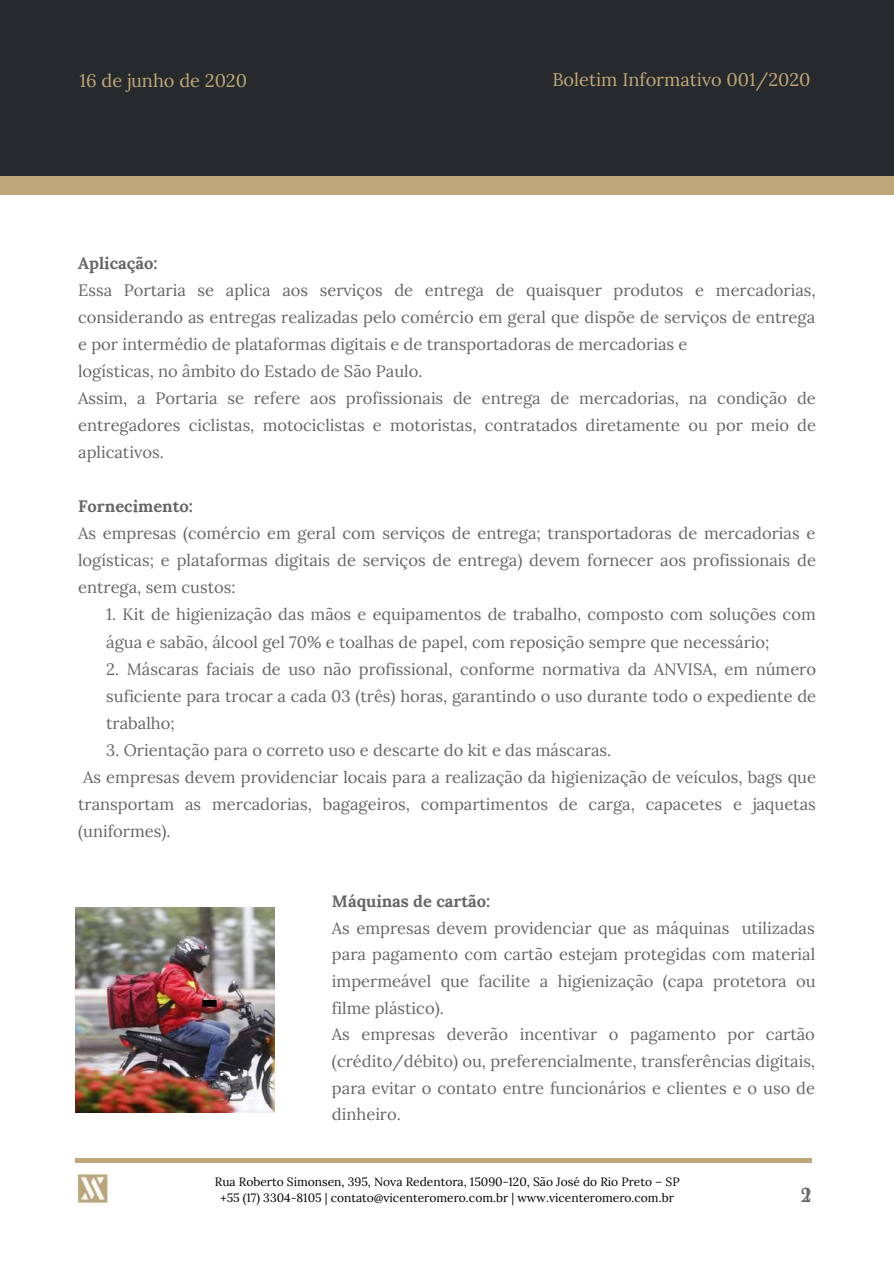
<style>
.page{position:relative;width:894px;height:1264px;background:#fff}
.page>*{position:absolute;margin:0;border:0;box-sizing:border-box;transform-origin:0 0}
.t1{font:18.15px "Lora";color:#bfa77b}
.t2{font:18.15px "Libre Baskerville";color:#666}
.t3{font:16.5px/27px "Lora";color:#666}
.t4{font:700 16.5px "Lora";color:#666}
.t5{font:12px/15.8px "Lora";color:#000;text-align:center}
</style>
<div class="page">
<div style="left:0;top:163px;width:893px;height:32px;background:#bfa77b"></div>
<div style="left:0;top:0;width:893px;height:175px;background:#272a2d"></div>
<hr style="left:75px;top:1158px;width:737px;height:4px;background:#bfa77b">
<img style="left:75px;top:907px;width:200px;height:205px">
<img style="left:75px;top:1172px;width:34px;height:33px">
<p class="t1" style="left:80px;top:69px;width:169px">16 de junho de 2020</p>
<p class="t1" style="left:552px;top:68px;width:260px">Boletim Informativo 001/2020</p>
<p class="t4" style="left:78px;top:252px;width:81px">Aplicação:</p>
<p class="t3" style="left:78px;top:276px;width:739px">Essa Portaria se aplica aos serviços de entrega de quaisquer produtos e mercadorias, considerando as entregas realizadas pelo comércio em geral que dispõe de serviços de entrega e por intermédio de plataformas digitais e de transportadoras de mercadorias e<br>logísticas, no âmbito do Estado de São Paulo.<br>Assim, a Portaria se refere aos profissionais de entrega de mercadorias, na condição de entregadores ciclistas, motociclistas e motoristas, contratados diretamente ou por meio de aplicativos.</p>
<p class="t4" style="left:78px;top:495px;width:116px">Fornecimento:</p>
<p class="t3" style="left:78px;top:520px;width:739px;text-align:justify">As empresas (comércio em geral com serviços de entrega; transportadoras de mercadorias e logísticas; e plataformas digitais de serviços de entrega) devem fornecer aos profissionais de entrega, sem custos:</p>
<p class="t3" style="left:106px;top:601px;width:710px">1. Kit de higienização das mãos e equipamentos de trabalho, composto com soluções com água e sabão, álcool gel 70% e toalhas de papel, com reposição sempre que necessário;</p>
<p class="t3" style="left:106px;top:655px;width:711px;text-align:justify">2. Máscaras faciais de uso não profissional, conforme normativa da ANVISA, em número suficiente para trocar a cada 03 (três) horas, garantindo o uso durante todo o expediente de trabalho;</p>
<p class="t3" style="left:106px;top:736px;width:506px">3. Orientação para o correto uso e descarte do kit e das máscaras.</p>
<p class="t3" style="left:83px;top:763px;width:734px">As empresas devem providenciar locais para a realização da higienização de veículos, bags que</p>
<p class="t3" style="left:78px;top:790px;width:739px">transportam as mercadorias, bagageiros, compartimentos de carga, capacetes e jaquetas</p>
<p class="t3" style="left:78px;top:817px;width:94px">(uniformes).</p>
<p class="t4" style="left:332px;top:890px;width:160px">Máquinas de cartão:</p>
<p class="t3" style="left:332px;top:914px;width:485px">As empresas devem providenciar que as máquinas utilizadas para pagamento com cartão estejam protegidas com material impermeável que facilite a higienização (capa protetora ou filme plástico).<br>As empresas deverão incentivar o pagamento por cartão (crédito/débito) ou, preferencialmente, transferências digitais, para evitar o contato entre funcionários e clientes e o uso de dinheiro.</p>
<p class="t5" style="left:215px;top:1173px;width:466px">Rua Roberto Simonsen, 395, Nova Redentora, 15090-120, São José do Rio Preto – SP +55 (17) 3304-8105 | contato@vicenteromero.com.br | www.vicenteromero.com.br</p>
<p class="t2" style="left:800px;top:1183px;width:13px">2</p>
<p class="t2" style="left:803px;top:1183px;width:10px">1</p>
</div>
